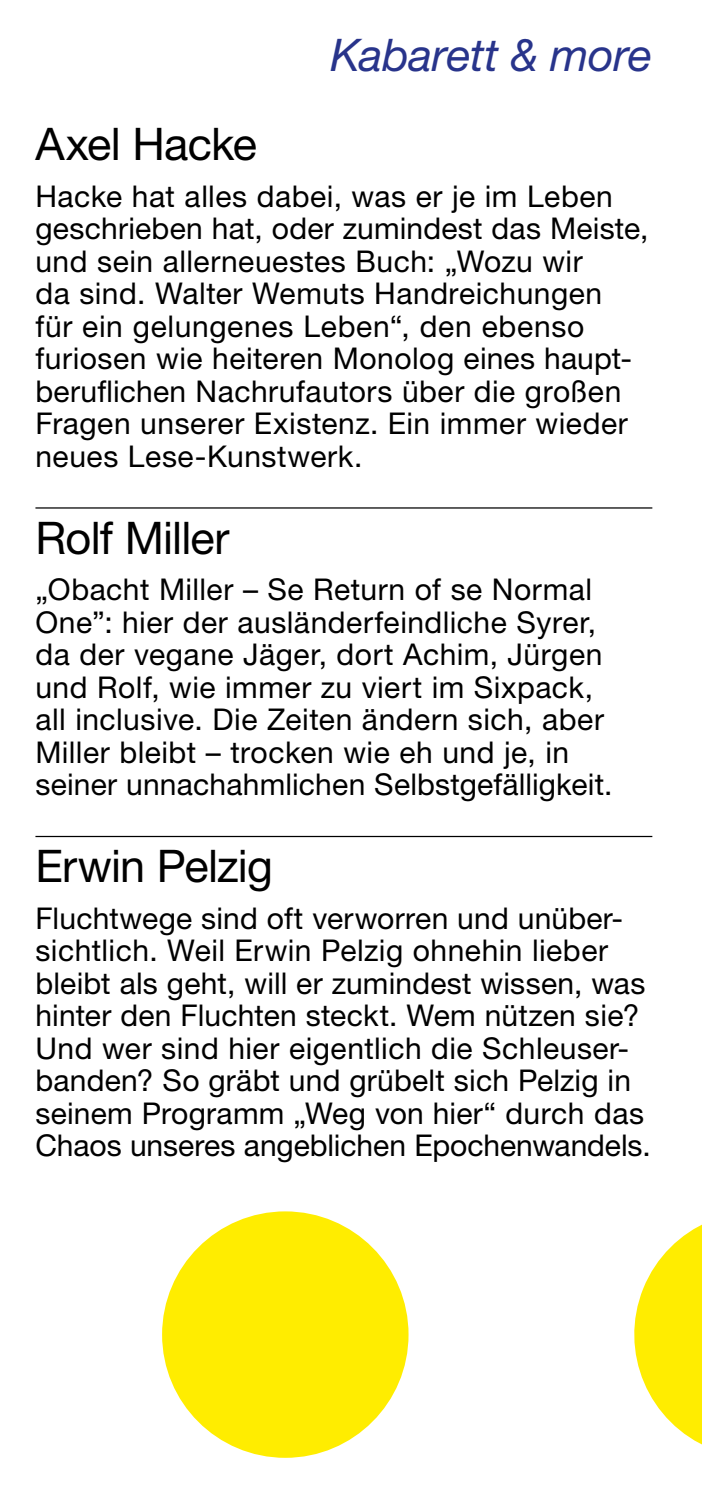
<style>
.page{position:relative;width:702px;height:1489px;background:#fff}
.page>*{position:absolute;margin:0;border:0;box-sizing:border-box;transform-origin:0 0}
.t1{font:45px "Helvetica Neue LT";letter-spacing:-.015em;color:#000}
.t2{font:italic 45px "Helvetica Neue LT";letter-spacing:-.005em;color:#28348b}
.t3{font:30px/32.5px "Helvetica Neue LT";letter-spacing:.015em;color:#000}
</style>
<div class="page">
<hr style="left:35px;top:507px;width:617px;height:1px;background:#000">
<hr style="left:35px;top:835px;width:617px;height:2px;background:#000">
<svg style="left:634px;top:1224px;width:68px;height:221px"></svg>
<div style="left:162px;top:1211px;width:246px;height:246px;background:#ffed00;border-radius:50%"></div>
<h1 class="t2" style="left:330px;top:28px;width:323px">Kabarett &amp; more</h1>
<h1 class="t1" style="left:35px;top:117px;width:223px">Axel Hacke</h1>
<p class="t3" style="left:35px;top:179px;width:614px">Hacke hat alles dabei, was er je im Leben geschrieben hat, oder zumindest das Meiste, und sein allerneuestes Buch: „Wozu wir<br>da sind. Walter Wemuts Handreichungen<br>für ein gelungenes Leben“, den ebenso furiosen wie heiteren Monolog eines haupt&shy;beruflichen Nachrufautors über die großen Fragen unserer Existenz. Ein immer wieder neues Lese-Kunstwerk.</p>
<h1 class="t1" style="left:35px;top:510px;width:195px">Rolf Miller</h1>
<p class="t3" style="left:35px;top:573px;width:578px">„Obacht Miller – Se Return of se Normal One”: hier der ausländerfeindliche Syrer, da der vegane Jäger, dort Achim, Jürgen und Rolf, wie immer zu viert im Sixpack, all inclusive. Die Zeiten ändern sich, aber Miller bleibt – trocken wie eh und je, in seiner unnachahmlichen Selbstgefälligkeit.</p>
<h1 class="t1" style="left:35px;top:839px;width:239px">Erwin Pelzig</h1>
<p class="t3" style="left:35px;top:901px;width:616px">Fluchtwege sind oft verworren und unüber&shy;sichtlich. Weil Erwin Pelzig ohnehin lieber bleibt als geht, will er zumindest wissen, was hinter den Fluchten steckt. Wem nützen sie?<br>Und wer sind hier eigentlich die Schleuser&shy;banden? So gräbt und grübelt sich Pelzig in seinem Programm „Weg von hier“ durch das Chaos unseres angeblichen Epochenwandels.</p>
</div>
